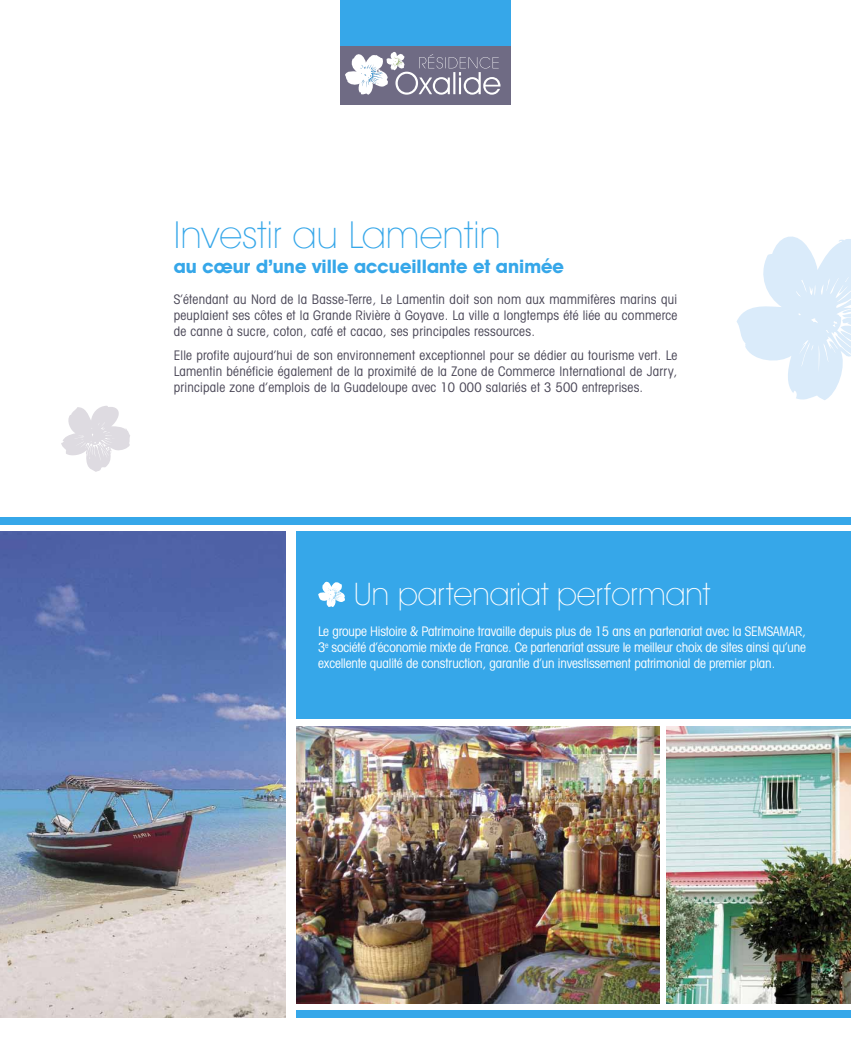
<style>
.page{position:relative;width:851px;height:1063px;background:#fff}
.page>*{position:absolute;margin:0;border:0;box-sizing:border-box;transform-origin:0 0}
.t1{font:200 37.5px "Avant Garde IT Cby BT";letter-spacing:.01em;color:#36a7e9}
.t2{font:200 31.25px "Avant Garde IT Cby BT";color:#fff}
.t3{font:700 18.75px "Avant Garde IT Cby BT";color:#36a7e9}
.t4{font:condensed 13.12px/16.2px "Avant Garde IT Cby BT";letter-spacing:.02em;color:#494656;text-align:justify}
.t5{font:condensed 13.12px/16.2px "Avant Garde IT Cby BT";letter-spacing:-.01em;color:#fff;text-align:justify}
</style>
<div class="page">
<div style="left:0;top:517px;width:850px;height:7px;background:#36a7e9"></div>
<img style="left:0;top:531px;width:285px;height:487px">
<img style="left:666px;top:726px;width:184px;height:278px">
<img style="left:296px;top:726px;width:363px;height:278px">
<div style="left:296px;top:1011px;width:554px;height:7px;background:#36a7e9"></div>
<div style="left:296px;top:531px;width:554px;height:188px;background:#36a7e9"></div>
<svg style="left:318px;top:581px;width:27px;height:26px"></svg>
<div style="left:340px;top:45px;width:171px;height:59px;background:#6f6b84"></div>
<svg style="left:345px;top:52px;width:155px;height:43px"></svg>
<div style="left:340px;top:0;width:171px;height:45px;background:#36a7e9"></div>
<svg style="left:736px;top:236px;width:114px;height:164px"></svg>
<svg style="left:61px;top:406px;width:69px;height:66px"></svg>
<p class="t1" style="left:174px;top:212px;width:328px">Investir au Lamentin</p>
<p class="t3" style="left:174px;top:255px;width:391px">au cœur d’une ville accueillante et animée</p>
<p class="t4" style="left:174px;top:291px;width:505px">S’étendant au Nord de la Basse-Terre, Le Lamentin doit son nom aux mammifères marins qui peuplaient ses côtes et la Grande Rivière à Goyave. La ville a longtemps été liée au commerce de canne à sucre, coton, café et cacao, ses principales ressources.</p>
<p class="t4" style="left:174px;top:347px;width:505px">Elle profite aujourd’hui de son environnement exceptionnel pour se dédier au tourisme vert. Le Lamentin bénéficie également de la proximité de la Zone de Commerce International de Jarry, principale zone d’emplois de la Guadeloupe avec 10 000 salariés et 3 500 entreprises.</p>
<p class="t2" style="left:354px;top:575px;width:358px">Un partenariat performant</p>
<p class="t5" style="left:318px;top:623px;width:489px">Le groupe Histoire &amp; Patrimoine travaille depuis plus de 15 ans en partenariat avec la SEMSAMAR, 3<sup>e</sup> société d’économie mixte de France. Ce partenariat assure le meilleur choix de sites ainsi qu’une excellente qualité de construction, garantie d’un investissement patrimonial de premier plan.</p>
</div>
